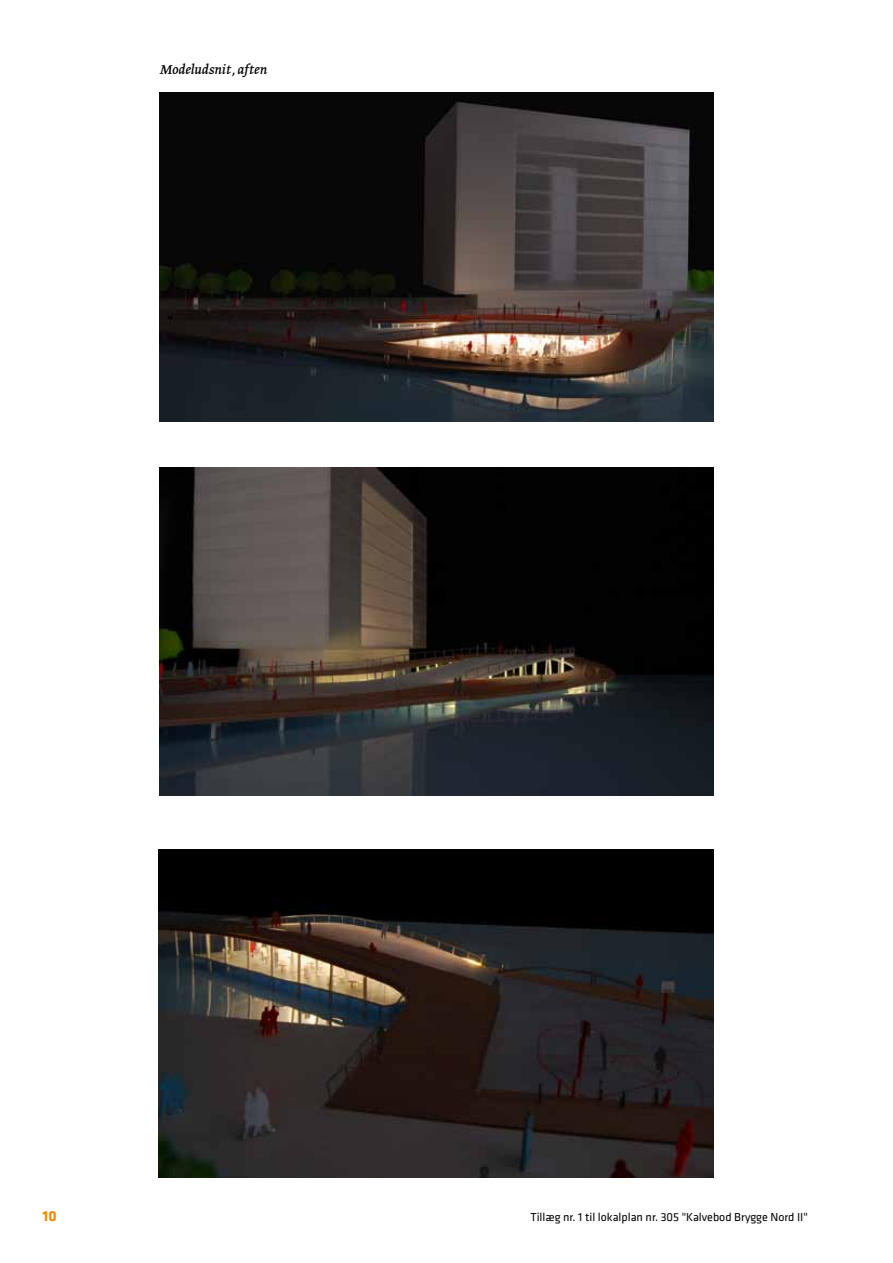
<style>
.page{position:relative;width:893px;height:1263px;background:#fff}
.page>*{position:absolute;margin:0;border:0;box-sizing:border-box;transform-origin:0 0}
.t1{font:italic 15px "Greta Text";color:#000}
.t2{font:700 15px "Klavika";color:#f08a00}
.t3{font:12px "Klavika";color:#000}
</style>
<div class="page">
<img style="left:159px;top:467px;width:554px;height:329px">
<img style="left:159px;top:92px;width:554px;height:329px">
<img style="left:159px;top:849px;width:554px;height:329px">
<p class="t1" style="left:159px;top:64px;width:109px">Modeludsnit, aften</p>
<p class="t2" style="left:43px;top:1210px;width:16px">10</p>
<p class="t3" style="left:530px;top:1212px;width:279px">Tillæg nr. 1 til lokalplan nr. 305 "Kalvebod Brygge Nord II"</p>
</div>
